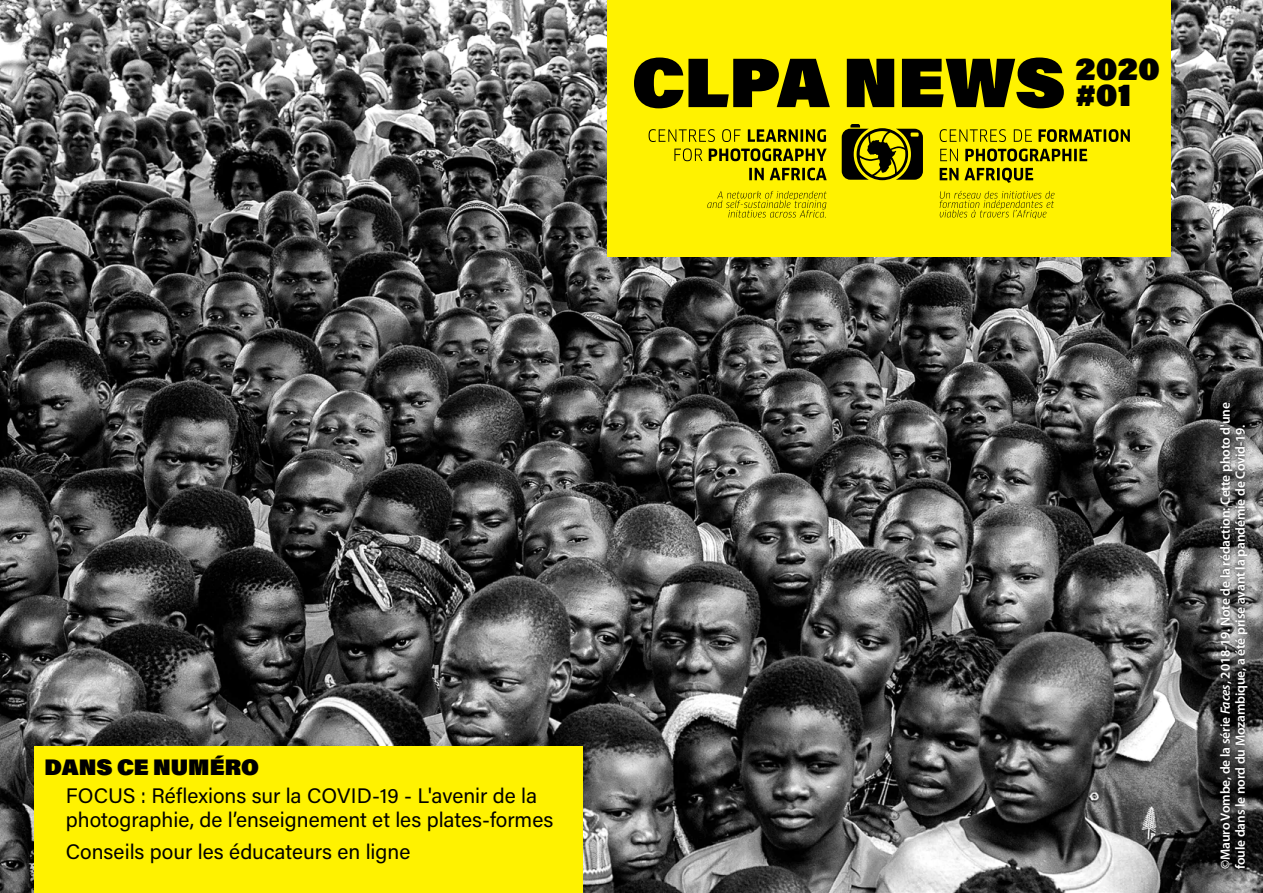
<style>
.page{position:relative;width:1263px;height:893px;background:#fff}
.page>*{position:absolute;margin:0;border:0;box-sizing:border-box;transform-origin:0 0}
.t1{font:900 70.05px "Acumin Pro";color:#000}
.t2{font:900 30.75px/26.2px "Acumin Pro";letter-spacing:.01em;color:#000}
.t3{font:900 22.5px "Acumin Pro";color:#000}
.t4{font:21px/24px "Acumin Pro";color:#000}
.t5{font:600 13.5px/15px "Myriad Pro";letter-spacing:-.01em;color:#fff}
.s1{font-style:italic}
</style>
<div class="page">
<img style="left:0;top:0;width:1263px;height:893px">
<div style="left:1216px;top:399px;width:35px;height:474px;background:#000;opacity:.75"></div>
<div style="left:607px;top:0;width:564px;height:256px;background:#fff200"></div>
<svg style="left:749px;top:168px;width:78px;height:12px"></svg>
<svg style="left:674px;top:148px;width:153px;height:13px"></svg>
<svg style="left:649px;top:129px;width:177px;height:13px"></svg>
<svg style="left:707px;top:191px;width:120px;height:27px"></svg>
<svg style="left:940px;top:168px;width:93px;height:15px"></svg>
<svg style="left:940px;top:149px;width:147px;height:12px"></svg>
<svg style="left:940px;top:129px;width:190px;height:13px"></svg>
<svg style="left:940px;top:191px;width:114px;height:28px"></svg>
<svg style="left:842px;top:124px;width:81px;height:56px"></svg>
<div style="left:34px;top:747px;width:549px;height:146px;background:#fff200"></div>
<h1 class="t1" style="left:632px;top:33px;width:435px">CLPA NEWS</h1>
<h2 class="t2" style="left:1075px;top:55px;width:86px">2020 #01</h2>
<h3 class="t3" style="left:45px;top:751px;width:216px">DANS CE NUMÉRO</h3>
<h3 class="t4" style="left:66px;top:783px;width:489px">FOCUS : Réflexions sur la COVID-19 - L'avenir de la photographie, de l’enseignement et les plates-formes</h3>
<h3 class="t4" style="left:66px;top:839px;width:346px">Conseils pour les éducateurs en ligne</h3>
<p class="t5" style="left:1217px;top:869px;width:468px;rotate:-90deg">©Mauro Vombe, de la série <span class="s1">Faces</span>, 2018-19. Note de la rédaction: Cette photo d'une foule dans le nord du Mozambique, a été prise avant la pandémie de Covid-19.</p>
</div>
